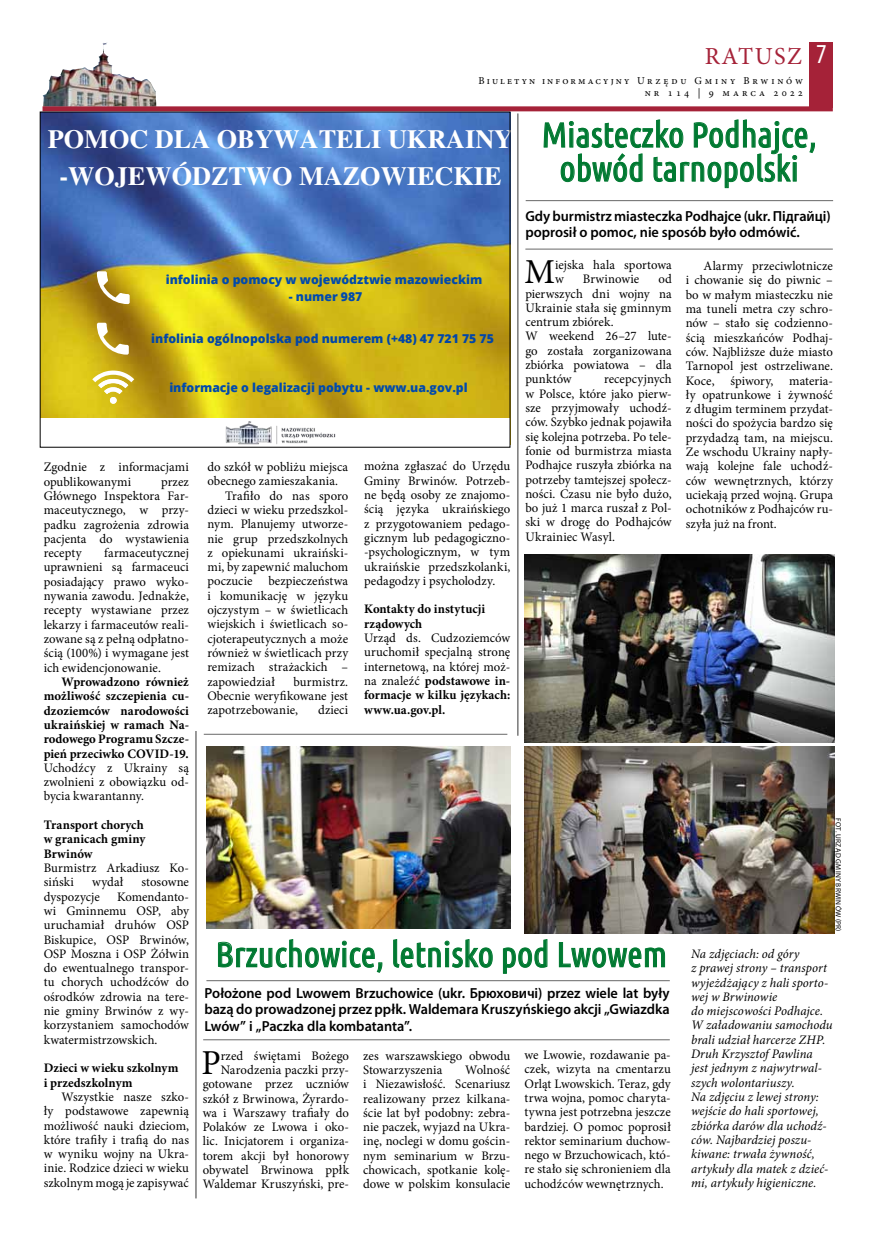
<style>
.page{position:relative;width:886px;height:1241px;background:#fff}
.page>*{position:absolute;margin:0;border:0;box-sizing:border-box;transform-origin:0 0}
.t1{font:35px/34px "Ubuntu Condensed";color:#007931;text-align:center}
.t2{font:35px "Minion Pro";color:#000}
.t3{font:700 26.25px/36.5px "Te X Gyre Termes";color:#fff;text-align:center}
.t4{font:24.38px "Minion Pro";color:#a52238}
.t5{font:600 14.62px/16px "Myriad Pro";letter-spacing:-.005em;color:#000}
.t6{font:13px/14.2px "Minion Pro";color:#000;text-align:justify}
.t7{font:italic 13px/14.2px "Minion Pro";letter-spacing:.005em;color:#000}
.t8{font:700 13px/14.2px "Minion Pro";letter-spacing:.005em;color:#000}
.t9{font:800 12.25px "Open Sans";color:#004aad}
.t10{font:800 12.25px "Open Sans";color:#0146a8}
.t11{font:10.5px/12.6px "Minion Pro";letter-spacing:.26em;color:#000;text-align:right}
.t12{font:7.5px "Myriad Pro";letter-spacing:.04em;color:#000}
.s1{font-family:"Myriad Pro";font-stretch:condensed;font-size:27.5px;color:#fff}
.s2{font-weight:700}
</style>
<div class="page">
<div style="left:810px;top:43px;width:23px;height:65px;background:#a52238"></div>
<img style="left:43px;top:43px;width:113px;height:63px">
<div style="left:43px;top:106px;width:790px;height:5px;background:#a52238"></div>
<img style="left:207px;top:746px;width:303px;height:182px">
<img style="left:42px;top:114px;width:466px;height:304px">
<img style="left:225px;top:421px;width:111px;height:23px">
<svg style="left:97px;top:271px;width:33px;height:33px"></svg>
<svg style="left:97px;top:323px;width:32px;height:31px"></svg>
<svg style="left:92px;top:370px;width:42px;height:33px"></svg>
<div style="left:110px;top:397px;width:7px;height:6px;background:#fff;border-radius:50%"></div>
<svg style="left:543px;top:119px;width:272px;height:69px"></svg>
<hr style="left:525px;top:249px;width:308px;height:1px;background:#000">
<hr style="left:526px;top:200px;width:307px;height:1px;background:#000">
<img style="left:524px;top:555px;width:310px;height:187px">
<img style="left:524px;top:746px;width:310px;height:187px">
<hr style="left:204px;top:733px;width:303px;height:1px;background:#000">
<svg style="left:218px;top:939px;width:164px;height:33px"></svg>
<svg style="left:393px;top:939px;width:100px;height:28px"></svg>
<svg style="left:503px;top:939px;width:44px;height:34px"></svg>
<svg style="left:559px;top:942px;width:106px;height:25px"></svg>
<hr style="left:203px;top:1039px;width:467px;height:1px;background:#000">
<hr style="left:206px;top:980px;width:464px;height:1px;background:#000">
<hr style="left:517px;top:113px;width:1px;height:622px;background:#000">
<hr style="left:195px;top:731px;width:1px;height:467px;background:#000">
<h3 class="t4" style="left:705px;top:39px;width:123px">ratusz <span class="s1">7</span></h3>
<p class="t11" style="left:478px;top:74px;width:326px">Biuletyn informacyjny Urzędu Gminy Brwinów nr 114 | 9 marca 2022</p>
<h2 class="t3" style="left:48px;top:120px;width:467px">POMOC DLA OBYWATELI UKRAINY -WOJEWÓDZTWO MAZOWIECKIE</h2>
<h1 class="t1" style="left:542px;top:116px;width:277px">Miasteczko Podhajce, obwód tarnopolski</h1>
<p class="t5" style="left:525px;top:207px;width:307px">Gdy burmistrz miasteczka Podhajce (ukr. Підгайці) poprosił o pomoc, nie sposób było odmówić.</p>
<h1 class="t2" style="left:524px;top:248px;width:32px">M</h1>
<p class="t6" style="left:555px;top:257px;width:118px">iejska hala sportowa w</p>
<p class="t6" style="left:525px;top:272px;width:148px;text-align:left;text-indent:133px">od pierwszych dni wojny na<br>Ukrainie stała się gminnym centrum zbiórek.<br>W weekend 26–27 lute&shy;go została zorganizowana zbiórka powiatowa – dla punktów</p>
<p class="t9" style="left:166px;top:270px;width:318px">infolinia o pomocy w województwie mazowieckim</p>
<p class="t9" style="left:289px;top:287px;width:75px">- numer 987</p>
<p class="t6" style="left:583px;top:272px;width:58px">Brwinowie</p>
<p class="t10" style="left:151px;top:329px;width:344px">infolinia ogólnopolska pod numerem (+48) 47 721 75 75</p>
<p class="t6" style="left:525px;top:372px;width:148px;text-indent:79px">recepcyjnych w Polsce, które jako pierw&shy;sze przyjmowały uchodź&shy;ców. Szybko jednak pojawiła się kolejna potrzeba. Po tele&shy;fonie od burmistrza miasta Podhajce ruszyła zbiórka na potrzeby tamtejszej społecz&shy;ności. Czasu nie było dużo, bo już 1 marca ruszał z Pol&shy;ski w drogę do Podhajców Ukrainiec Wasyl.</p>
<p class="t9" style="left:169px;top:378px;width:300px">informacje o legalizacji pobytu - www.ua.gov.pl</p>
<p class="t6" style="left:364px;top:459px;width:148px">można zgłaszać do Urzędu Gminy Brwinów. Potrzeb&shy;ne będą osoby ze znajomo&shy;ścią języka ukraińskiego z przygotowaniem pedago&shy;gicznym lub pedagogiczno--psychologicznym, w tym ukraińskie przedszkolanki, pedagodzy i psycholodzy.</p>
<p class="t8" style="left:364px;top:602px;width:123px">Kontakty do instytucji rządowych</p>
<p class="t6" style="left:364px;top:630px;width:148px">Urząd ds. Cudzoziemców uruchomił specjalną stronę internetową, na której moż&shy;na znaleźć <span class="s2">podstawowe in&shy;formacje w kilku językach: www.ua.gov.pl.</span></p>
<p class="t6" style="left:207px;top:459px;width:143px;text-align:left">do szkół w pobliżu miejsca obecnego zamieszakania.<br>Trafiło do nas sporo dzieci w wieku przedszkol&shy;nym. Planujemy utworze&shy;nie grup przedszkolnych z opiekunami ukraiński&shy;mi, by zapewnić maluchom poczucie bezpieczeństwa i komunikację w języku ojczystym – w świetlicach wiejskich i świetlicach so&shy;cjoterapeutycznych a może również w świetlicach przy remizach strażackich – zapowiedział</p>
<p class="t6" style="left:44px;top:460px;width:147px">Zgodnie z informacjami opublikowanymi</p>
<p class="t6" style="left:44px;top:474px;width:147px;text-indent:117px">przez Głównego Inspektora Far&shy;maceutycznego, w przy&shy;padku zagrożenia zdrowia pacjenta do wystawienia recepty</p>
<p class="t6" style="left:44px;top:546px;width:147px;text-indent:61px">farmaceutycznej uprawnieni są farmaceuci posiadający prawo wyko&shy;nywania zawodu. Jednakże, recepty wystawiane przez lekarzy i farmaceutów reali&shy;zowane są z pełną odpłatno&shy;ścią (100%) i wymagane jest ich ewidencjonowanie.</p>
<p class="t8" style="left:44px;top:674px;width:147px;text-align:justify;text-indent:18px">Wprowadzono również możliwość szczepienia cu&shy;dzoziemców narodowości ukraińskiej w ramach Na&shy;rodowego Programu Szcze&shy;pień przeciwko COVID-19.</p>
<p class="t6" style="left:44px;top:760px;width:147px">Uchodźcy z Ukrainy są zwolnieni z obowiązku od&shy;bycia kwarantanny.</p>
<p class="t8" style="left:44px;top:817px;width:103px">Transport chorych w granicach gminy<br>Brwinów</p>
<p class="t6" style="left:44px;top:860px;width:147px">Burmistrz Arkadiusz Ko&shy;siński</p>
<p class="t6" style="left:207px;top:674px;width:142px;text-indent:86px">burmistrz.<br>Obecnie weryfikowane jest zapotrzebowanie,</p>
<p class="t6" style="left:318px;top:703px;width:32px">dzieci</p>
<p class="t6" style="left:92px;top:874px;width:33px">wydał</p>
<p class="t6" style="left:141px;top:874px;width:49px">stosowne</p>
<p class="t6" style="left:44px;top:889px;width:58px">dyspozycje</p>
<p class="t6" style="left:44px;top:889px;width:147px;text-indent:73px">Komendanto&shy;wi Gminnemu OSP, aby uruchamiał druhów OSP Biskupice, OSP Brwinów, OSP Moszna i OSP Żółwin do ewentualnego transpor&shy;tu chorych uchodźców do ośrodków zdrowia na tere&shy;nie gminy Brwinów z wy&shy;korzystaniem samochodów kwatermistrzowskich.</p>
<p class="t8" style="left:44px;top:1060px;width:136px">Dzieci w wieku szkolnym i przedszkolnym</p>
<p class="t6" style="left:44px;top:1089px;width:147px;text-indent:18px">Wszystkie nasze szko&shy;ły podstawowe zapewnią możliwość nauki dzieciom, które trafiły i trafią do nas w wyniku wojny na Ukra&shy;inie. Rodzice dzieci w wieku szkolnym mogą je zapisywać</p>
<h1 class="t1" style="left:216px;top:936px;width:453px">Brzuchowice, letnisko pod Lwowem</h1>
<p class="t5" style="left:204px;top:984px;width:467px;text-align:justify">Położone pod Lwowem Brzuchowice (ukr. Брюховичі) przez wiele lat były bazą do prowadzonej przez ppłk. Waldemara Kruszyńskiego akcji „Gwiazdka Lwów” i „Paczka dla kombatanta”.</p>
<p class="t6" style="left:524px;top:1047px;width:148px">we Lwowie, rozdawanie pa&shy;czek, wizyta na cmentarzu Orląt Lwowskich. Teraz, gdy trwa wojna, pomoc charyta&shy;tywna jest potrzebna jeszcze bardziej. O pomoc poprosił rektor seminarium duchow&shy;nego w Brzuchowicach, któ&shy;re stało się schronieniem dla uchodźców wewnętrznych.</p>
<p class="t6" style="left:203px;top:1048px;width:148px;text-align:right">rzed świętami Bożego<br>Narodzenia paczki przy&shy;gotowane przez uczniów szkół z Brwinowa, Żyrardo&shy;wa i Warszawy trafiały do<br>Polaków ze Lwowa i oko&shy;lic. Inicjatorem i organiza&shy;torem akcji był honorowy obywatel Brwinowa ppłk<br>Waldemar Kruszyński, pre-</p>
<p class="t6" style="left:363px;top:1048px;width:149px">zes warszawskiego obwodu<br>Stowarzyszenia</p>
<h1 class="t2" style="left:201px;top:1039px;width:21px">P</h1>
<p class="t6" style="left:363px;top:1062px;width:149px;text-indent:102px">Wolność i Niezawisłość. Scenariusz realizowany przez kilkana&shy;ście lat był podobny: zebra&shy;nie paczek, wyjazd na Ukra&shy;inę, noclegi w domu gościn&shy;nym seminarium w Brzu&shy;chowicach, spotkanie kolę&shy;dowe w polskim konsulacie</p>
<p class="t6" style="left:686px;top:259px;width:149px;text-indent:18px">Alarmy przeciwlotnicze i chowanie się do piwnic – bo w małym miasteczku nie ma tuneli metra czy schro&shy;nów – stało się codzienno&shy;ścią mieszkańców Podhaj&shy;ców. Najbliższe duże miasto Tarnopol jest ostrzeliwane.<br>Koce, śpiwory, materia&shy;ły opatrunkowe i żywność z długim terminem przydat&shy;ności do spożycia bardzo się przydadzą tam, na miejscu.<br>Ze wschodu Ukrainy napły&shy;wają kolejne fale uchodź&shy;ców wewnętrznych, którzy uciekają przed wojną. Grupa ochotników z Podhajców ru&shy;szyła już na front.</p>
<p class="t12" style="left:843px;top:818px;width:114px;rotate:90deg">fot. urząd gminy Brwinów (PR)</p>
<p class="t7" style="left:691px;top:946px;width:143px">Na zdjęciach: od góry<br>z prawej strony – transport wyjeżdżający z hali sporto&shy;wej w Brwinowie<br>do miejscowości Podhajce.<br>W załadowaniu samochodu brali udział harcerze ZHP.<br>Druh Krzysztof Pawlina jest jednym z najwytrwal&shy;szych wolontariuszy.<br>Na zdjęciu z lewej strony: wejście do hali sportowej, zbiórka darów dla uchodź&shy;ców. Najbardziej poszu&shy;kiwane: trwała żywność, artykuły dla matek z dzieć&shy;mi, artykuły higieniczne.</p>
</div>
